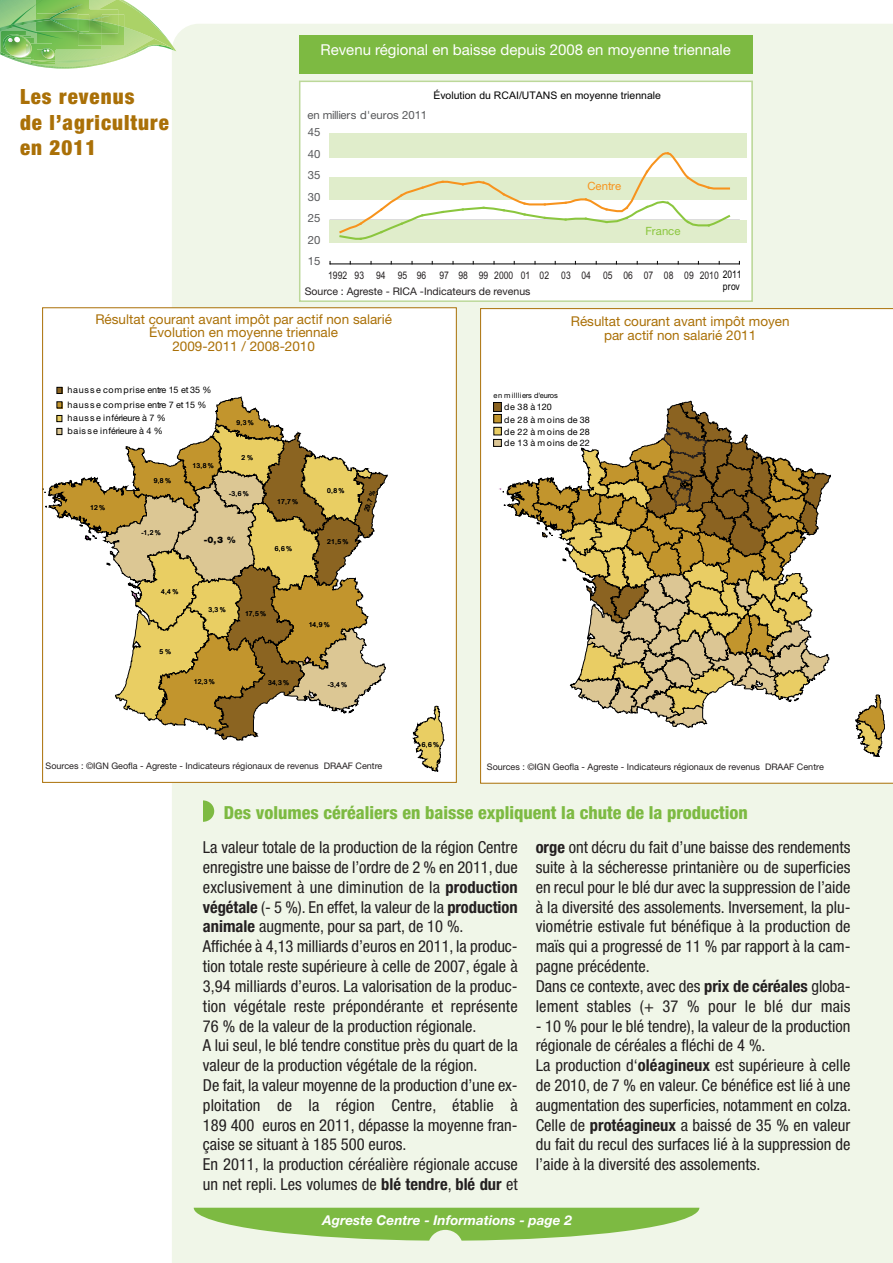
<style>
.page{position:relative;width:893px;height:1263px;background:#fff}
.page>*{position:absolute;margin:0;border:0;box-sizing:border-box;transform-origin:0 0}
.t1{font:900 condensed 21px/25.2px "Helvetica Neue LT Std";letter-spacing:.05em;color:#aa7007}
.t2{font:800 condensed 18px "Helvetica Neue LT Std";color:#7dba42}
.t3{font:condensed 16.5px/19.8px "Helvetica Neue LT Std";color:#231f20}
.t4{font:15px "Helvetica Neue LT Std";color:#fff}
.t5{font:13.5px/13.5px "Helvetica Neue LT Std";color:#aa7007;text-align:center}
.t6{font:italic 700 13.5px "Helvetica Neue LT Std";color:#fff}
.t7{font:11.4px "Helvetica Neue LT Std";letter-spacing:-.01em;color:#57585a}
.t8{font:11.4px "Helvetica Neue LT Std";letter-spacing:.01em;color:#8bc63e}
.t9{font:11.4px "Helvetica Neue LT Std";letter-spacing:.005em;color:#f7931d}
.t10{font:10.5px/11.1px "Arial Narrow";color:#231f20;text-align:right}
.t11{font:10.5px "Helvetica Neue LT Std";color:#231f20}
.t12{font:10.5px "Arial";color:#000001}
.t13{font:9px/11.9px "Helvetica Neue LT Std";letter-spacing:.05em;color:#000001}
.t14{font:9px "Helvetica Neue LT Std";color:#231f20}
.t15{font:900 9px "Helvetica Neue LT Std";color:#000001}
.t16{font:7.5px "Helvetica Neue LT Std";letter-spacing:.02em;color:#000001}
.t17{font:6.75px "Arial";letter-spacing:.025em;color:#000001}
.s1{color:#000001}
.s2{font-weight:700}
</style>
<div class="page">
<div style="left:172px;top:24px;width:721px;height:1239px;background:#f0f6e8"></div>
<svg style="left:194px;top:1208px;width:505px;height:32px;background:#95c665"></svg>
<svg style="left:0;top:0;width:176px;height:69px"></svg>
<div style="left:192px;top:800px;width:22px;height:22px;background:#7dba42;border-radius:50%"></div>
<div style="left:185px;top:786px;width:18px;height:39px;background:#f0f6e8"></div>
<div style="left:299px;top:35px;width:453px;height:38px;background:#7dba42"></div>
<div style="left:300px;top:82px;width:451px;height:218px;background:#fff"></div>
<hr style="left:330px;top:242px;width:409px;height:1px;background:#000001">
<hr style="left:330px;top:264px;width:409px;height:1px;background:#000001">
<div style="left:330px;top:220px;width:417px;height:22px;background:#e0edcb"></div>
<div style="left:329px;top:177px;width:417px;height:23px;background:#e0edcb"></div>
<div style="left:330px;top:134px;width:417px;height:24px;background:#e0edcb"></div>
<svg style="left:338px;top:152px;width:394px;height:88px"></svg>
<div style="left:299px;top:81px;width:454px;height:221px;border:2px solid #bcd899"></div>
<svg style="left:480px;top:308px;width:413px;height:475px"></svg>
<div style="left:43px;top:308px;width:413px;height:474px;background:#fff"></div>
<svg style="left:412px;top:706px;width:32px;height:65px"></svg>
<svg style="left:45px;top:387px;width:342px;height:354px"></svg>
<p class="t1" style="left:20px;top:86px;width:150px">Les revenus<br>de l’agriculture en 2011</p>
<p class="t4" style="left:320px;top:44px;width:412px">Revenu régional en baisse depuis 2008 en moyenne triennale</p>
<p class="t7" style="left:307px;top:111px;width:121px">en milliers d'euros 2011</p>
<p class="t7" style="left:308px;top:128px;width:14px">45</p>
<p class="t7" style="left:308px;top:149px;width:14px">40</p>
<p class="t7" style="left:308px;top:171px;width:14px">35</p>
<p class="t7" style="left:308px;top:192px;width:14px">30</p>
<p class="t7" style="left:308px;top:214px;width:14px">25</p>
<p class="t7" style="left:308px;top:235px;width:14px">20</p>
<p class="t7" style="left:308px;top:257px;width:14px">15</p>
<p class="t12" style="left:433px;top:88px;width:229px">Évolution du RCAI/UTANS en moyenne triennale</p>
<p class="t9" style="left:587px;top:182px;width:35px">Centre</p>
<p class="t8" style="left:646px;top:227px;width:36px">France</p>
<p class="t10" style="left:440px;top:269px;width:304px">97 98 99 2000 01 02 03 04 05 06 07 08 09 2010 <span class="s1">2011 prov</span></p>
<p class="t10" style="left:328px;top:269px;width:100px">1992 93 94 95 96</p>
<p class="t11" style="left:305px;top:288px;width:227px">Source : Agreste - RICA -Indicateurs de revenus</p>
<p class="t5" style="left:95px;top:313px;width:298px">Résultat courant avant impôt par actif non salarié<br>Évolution en moyenne triennale<br>2009-2011 / 2008-2010</p>
<p class="t13" style="left:68px;top:384px;width:145px;line-height:13.6px">hausse com prise entre 15 et 35 % hausse com prise entre 7 et 15 % hausse inférieure à 7 %<br>baisse inférieure à 4 %</p>
<p class="t17" style="left:90px;top:503px;width:17px">12 %</p>
<p class="t17" style="left:154px;top:476px;width:19px">9,8 %</p>
<p class="t17" style="left:193px;top:461px;width:23px">13,8 %</p>
<p class="t17" style="left:237px;top:418px;width:19px">9,3 %</p>
<p class="t17" style="left:242px;top:453px;width:13px">2 %</p>
<p class="t17" style="left:229px;top:489px;width:21px">-3,6 %</p>
<p class="t17" style="left:141px;top:528px;width:21px">-1,2 %</p>
<p class="t15" style="left:204px;top:537px;width:34px">-0,3 %</p>
<p class="t17" style="left:277px;top:497px;width:23px">17,7 %</p>
<p class="t17" style="left:275px;top:544px;width:19px">6,6 %</p>
<p class="t17" style="left:327px;top:486px;width:19px">0,8 %</p>
<p class="t17" style="left:327px;top:537px;width:23px">21,5 %</p>
<p class="t17" style="left:161px;top:587px;width:19px">4,4 %</p>
<p class="t17" style="left:159px;top:648px;width:13px">5 %</p>
<p class="t17" style="left:208px;top:605px;width:19px">3,3 %</p>
<p class="t17" style="left:245px;top:609px;width:23px">17,5 %</p>
<p class="t17" style="left:194px;top:677px;width:23px">12,3 %</p>
<p class="t17" style="left:268px;top:679px;width:23px">34,3 %</p>
<p class="t17" style="left:309px;top:620px;width:23px">14,9 %</p>
<p class="t17" style="left:328px;top:680px;width:21px">-3,4 %</p>
<p class="t17" style="left:362px;top:510px;width:23px;rotate:-70deg">29,7 %</p>
<p class="t17" style="left:422px;top:740px;width:19px">6,6 %</p>
<p class="t5" style="left:571px;top:316px;width:220px">Résultat courant avant impôt moyen par actif non salarié 2011</p>
<p class="t16" style="left:493px;top:393px;width:66px">en m illliers d'euros</p>
<p class="t13" style="left:504px;top:402px;width:87px">de 38 à 120<br>de 28 à moins de 38 de 22 à moins de 28 de 13 à moins de 22</p>
<p class="t14" style="left:46px;top:763px;width:338px">Sources : ©IGN Geofla - Agreste - Indicateurs régionaux de revenus DRAAF Centre</p>
<p class="t14" style="left:487px;top:764px;width:338px">Sources : ©IGN Geofla - Agreste - Indicateurs régionaux de revenus DRAAF Centre</p>
<p class="t2" style="left:224px;top:806px;width:526px">Des volumes céréaliers en baisse expliquent la chute de la production</p>
<p class="t3" style="left:203px;top:839px;width:316px">La valeur totale de la production de la région Centre enregistre une baisse de l’ordre de 2 % en 2011, due exclusivement à une diminution de la <span class="s2">production végétale</span> (- 5 %). En effet, la valeur de la <span class="s2">production animale</span> augmente, pour sa part, de 10 %.<br>Affichée à 4,13 milliards d’euros en 2011, la produc&shy;tion totale reste supérieure à celle de 2007, égale à 3,94 milliards d’euros. La valorisation de la produc&shy;tion végétale reste prépondérante et représente 76 % de la valeur de la production régionale.<br>A lui seul, le blé tendre constitue près du quart de la valeur de la production végétale de la région.<br>De fait, la valeur moyenne de la production d’une ex&shy;ploitation de la région Centre, établie à 189 400 euros en 2011, dépasse la moyenne fran&shy;çaise se situant à 185 500 euros.<br>En 2011, la production céréalière régionale accuse un net repli. Les volumes de <span class="s2">blé tendre</span>, <span class="s2">blé dur</span> et</p>
<p class="t3" style="left:536px;top:839px;width:316px"><span class="s2">orge</span> ont décru du fait d’une baisse des rendements suite à la sécheresse printanière ou de superficies en recul pour le blé dur avec la suppression de l’aide à la diversité des assolements. Inversement, la plu&shy;viométrie estivale fut bénéfique à la production de maïs qui a progressé de 11 % par rapport à la cam&shy;pagne précédente.<br>Dans ce contexte, avec des <span class="s2">prix de céréales</span> globa&shy;lement stables (+ 37 % pour le blé dur mais</p>
<p class="t3" style="left:536px;top:1017px;width:317px">- 10 % pour le blé tendre), la valeur de la production régionale de céréales a fléchi de 4 %.<br>La production d‘<span class="s2">oléagineux</span> est supérieure à celle de 2010, de 7 % en valeur. Ce bénéfice est lié à une augmentation des superficies, notamment en colza.<br>Celle de <span class="s2">protéagineux</span> a baissé de 35 % en valeur du fait du recul des surfaces lié à la suppression de l’aide à la diversité des assolements.</p>
<p class="t6" style="left:323px;top:1216px;width:251px">Agreste Centre - Informations - page 2</p>
</div>
